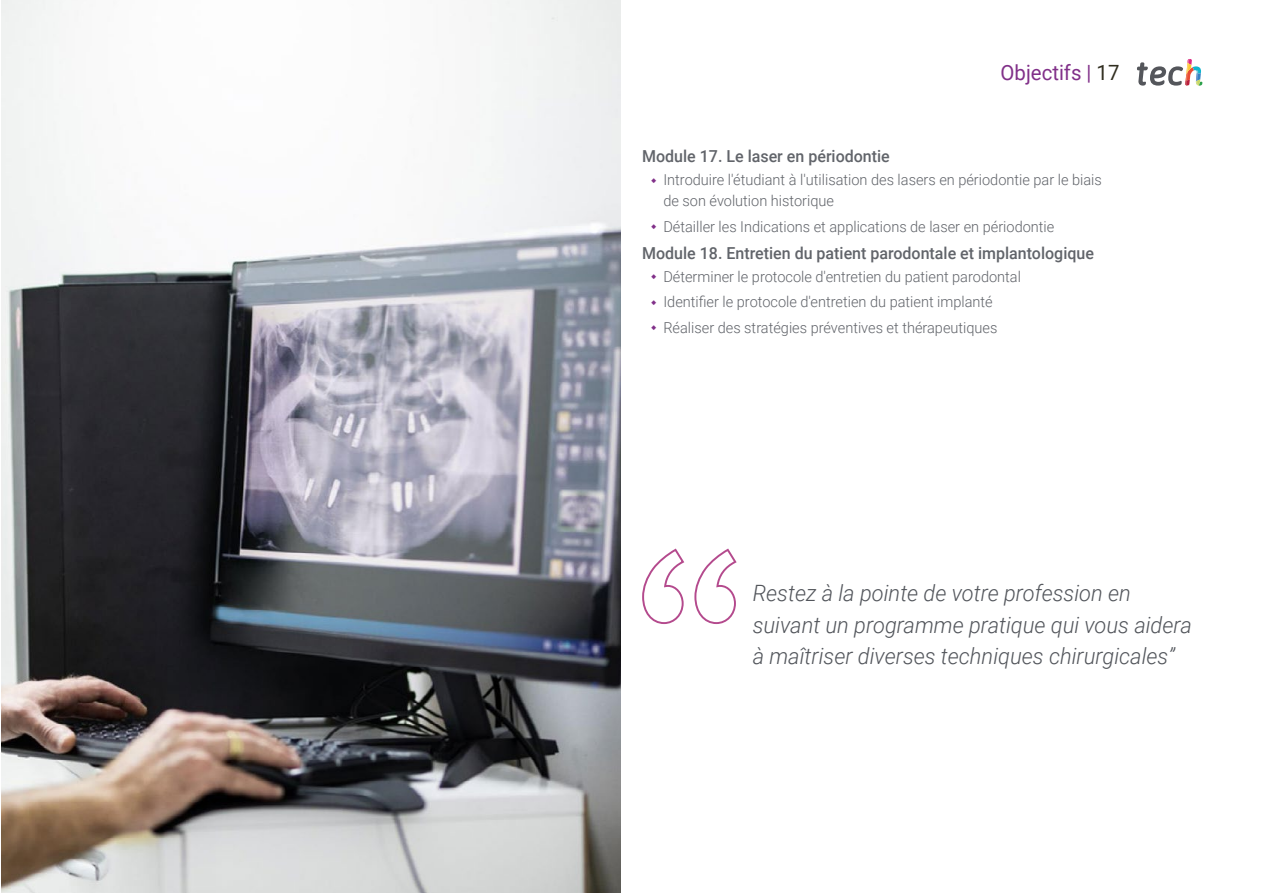
<style>
.page{position:relative;width:1263px;height:893px;background:#fff}
.page>*{position:absolute;margin:0;border:0;box-sizing:border-box;transform-origin:0 0}
.t1{font:italic 300 22.5px/31.5px "Roboto";color:#52555b}
.t2{font:21px "Roboto";color:#813089}
.t3{font:500 16.5px "Roboto";color:#61646a}
.t4{font:300 15px/25.2px "Roboto";color:#61646a}
.s1{color:#312e20}
</style>
<div class="page">
<svg style="left:1137px;top:59px;width:65px;height:27px"></svg>
<img style="left:1px;top:0;width:620px;height:893px">
<svg style="left:642px;top:548px;width:95px;height:76px"></svg>
<h2 class="t2" style="left:1000px;top:57px;width:120px">Objectifs | <span class="s1">17</span></h2>
<p class="t3" style="left:642px;top:145px;width:249px">Module 17. Le laser en périodontie</p>
<p class="t4" style="left:663px;top:169px;width:440px;line-height:21px">Introduire l'étudiant à l'utilisation des lasers en périodontie par le biais de son évolution historique</p>
<p class="t4" style="left:663px;top:213px;width:392px">Détailler les Indications et applications de laser en périodontie</p>
<p class="t3" style="left:642px;top:242px;width:453px">Module 18. Entretien du patient parodontale et implantologique</p>
<p class="t4" style="left:663px;top:264px;width:359px">Déterminer le protocole d'entretien du patient parodontal<br>Identifier le protocole d'entretien du patient implanté<br>Réaliser des stratégies préventives et thérapeutiques</p>
<h1 class="t1" style="left:753px;top:576px;width:440px">Restez à la pointe de votre profession en suivant un programme pratique qui vous aidera à maîtriser diverses techniques chirurgicales”</h1>
</div>
